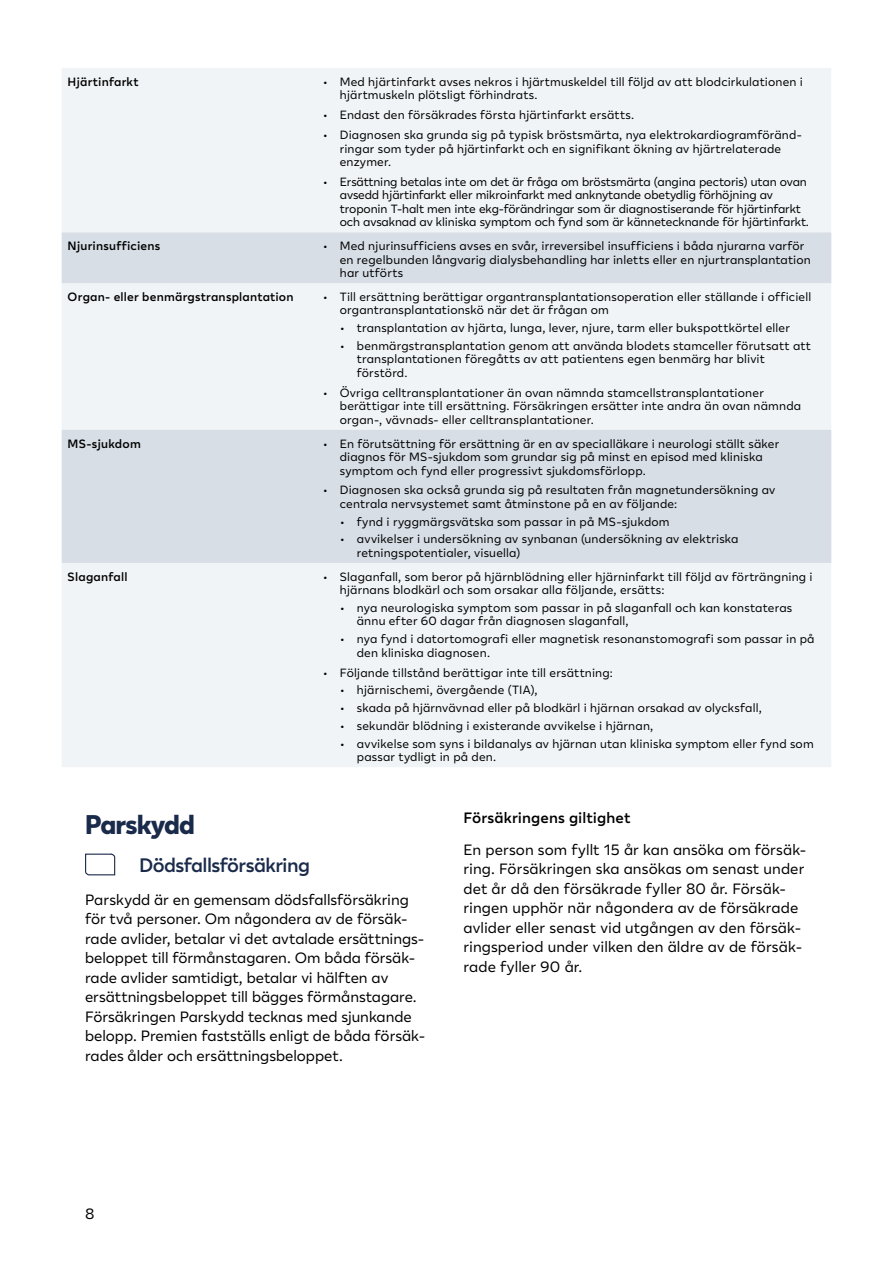
<style>
.page{position:relative;width:893px;height:1263px;background:#fff}
.page>*{position:absolute;margin:0;border:0;box-sizing:border-box;transform-origin:0 0}
.H2_Otsikot{font:800 27px "Lahi Tapiola Sans";letter-spacing:-.03em;color:#1a2a4a}
.H3_Väliotsikko{font:600 19.5px "Lahi Tapiola Sans";letter-spacing:-.025em;color:#1a2a4a}
.Leipis{font:15px/19.5px "Lahi Tapiola Sans";color:#000}
.H4_Alaotsikko{font:600 15px "Lahi Tapiola Sans";letter-spacing:.01em;color:#000}
.t1{font:12px/13.5px "Lahi Tapiola Sans";letter-spacing:.015em;color:#000}
.t2{font:12px/13.5px "Lahi Tapiola Sans";letter-spacing:-.01em;color:#000}
.LAATIKKO_Leipis{font:600 12px "Lahi Tapiola Sans";letter-spacing:.02em;color:#000}
</style>
<div class="page">
<div style="left:62px;top:68px;width:769px;height:699px;background:#f1f4f7"></div>
<svg style="left:62px;top:232px;width:769px;height:331px;fill:#d7dee6"></svg>
<svg style="left:85px;top:853px;width:31px;height:23px"></svg>
<p class="LAATIKKO_Leipis" style="left:68px;top:73px;width:72px">Hjärtinfarkt</p>
<p class="t1" style="left:340px;top:74px;width:465px;text-indent:-17px">• Med hjärtinfarkt avses nekros i hjärtmuskeldel till följd av att blodcirkulationen i hjärtmuskeln plötsligt förhindrats.</p>
<p class="t1" style="left:323px;top:107px;width:313px">• Endast den försäkrades första hjärtinfarkt ersätts.</p>
<p class="t1" style="left:340px;top:127px;width:464px;text-indent:-17px">• Diagnosen ska grunda sig på typisk bröstsmärta, nya elektrokardiogramföränd&shy;ringar som tyder på hjärtinfarkt och en signifikant ökning av hjärtrelaterade enzymer.</p>
<p class="t2" style="left:340px;top:174px;width:471px;text-indent:-17px">• Ersättning betalas inte om det är fråga om bröstsmärta (angina pectoris) utan ovan avsedd hjärtinfarkt eller mikroinfarkt med anknytande obetydlig förhöjning av troponin T-halt men inte ekg-förändringar som är diagnostiserande för hjärtinfarkt och avsaknad av kliniska symptom och fynd som är kännetecknande för hjärtinfarkt.</p>
<p class="LAATIKKO_Leipis" style="left:68px;top:237px;width:94px">Njurinsufficiens</p>
<p class="t1" style="left:340px;top:238px;width:473px;text-indent:-17px">• Med njurinsufficiens avses en svår, irreversibel insufficiens i båda njurarna varför en regelbunden långvarig dialysbehandling har inletts eller en njurtransplantation har utförts</p>
<p class="LAATIKKO_Leipis" style="left:68px;top:288px;width:227px">Organ- eller benmärgstransplantation</p>
<p class="t1" style="left:340px;top:289px;width:473px;text-indent:-17px">• Till ersättning berättigar organtransplantationsoperation eller ställande i officiell organtransplantationskö när det är frågan om</p>
<p class="t1" style="left:340px;top:320px;width:452px">• transplantation av hjärta, lunga, lever, njure, tarm eller bukspottkörtel eller</p>
<p class="t1" style="left:357px;top:338px;width:456px;text-indent:-17px">• benmärgstransplantation genom att använda blodets stamceller förutsatt att transplantationen föregåtts av att patientens egen benmärg har blivit förstörd.</p>
<p class="t1" style="left:340px;top:385px;width:463px;text-indent:-17px">• Övriga celltransplantationer än ovan nämnda stamcellstransplantationer berättigar inte till ersättning. Försäkringen ersätter inte andra än ovan nämnda organ-, vävnads- eller celltransplantationer.</p>
<p class="LAATIKKO_Leipis" style="left:68px;top:434px;width:75px">MS-sjukdom</p>
<p class="t1" style="left:340px;top:436px;width:441px;text-indent:-17px">• En förutsättning för ersättning är en av specialläkare i neurologi ställt säker diagnos för MS-sjukdom som grundar sig på minst en episod med kliniska symptom och fynd eller progressivt sjukdomsförlopp.</p>
<p class="t1" style="left:340px;top:483px;width:437px;text-indent:-17px">• Diagnosen ska också grunda sig på resultaten från magnetundersökning av centrala nervsystemet samt åtminstone på en av följande:</p>
<p class="t1" style="left:340px;top:514px;width:331px">• fynd i ryggmärgsvätska som passar in på MS-sjukdom</p>
<p class="t1" style="left:357px;top:532px;width:383px;text-indent:-17px">• avvikelser i undersökning av synbanan (undersökning av elektriska retningspotentialer, visuella)</p>
<p class="LAATIKKO_Leipis" style="left:68px;top:567px;width:61px">Slaganfall</p>
<p class="t1" style="left:340px;top:569px;width:474px;text-indent:-17px">• Slaganfall, som beror på hjärnblödning eller hjärninfarkt till följd av förträngning i hjärnans blodkärl och som orsakar alla följande, ersätts:</p>
<p class="t1" style="left:357px;top:600px;width:437px;text-indent:-17px">• nya neurologiska symptom som passar in på slaganfall och kan konstateras ännu efter 60 dagar från diagnosen slaganfall,</p>
<p class="t1" style="left:357px;top:631px;width:459px;text-indent:-17px">• nya fynd i datortomografi eller magnetisk resonanstomografi som passar in på den kliniska diagnosen.</p>
<p class="t1" style="left:323px;top:665px;width:292px">• Följande tillstånd berättigar inte till ersättning:</p>
<p class="t1" style="left:340px;top:683px;width:199px">• hjärnischemi, övergående (TIA),</p>
<p class="t1" style="left:340px;top:700px;width:424px">• skada på hjärnvävnad eller på blodkärl i hjärnan orsakad av olycksfall,</p>
<p class="t1" style="left:340px;top:718px;width:315px">• sekundär blödning i existerande avvikelse i hjärnan,</p>
<p class="t1" style="left:357px;top:736px;width:458px;text-indent:-17px">• avvikelse som syns i bildanalys av hjärnan utan kliniska symptom eller fynd som passar tydligt in på den.</p>
<h2 class="H2_Otsikot" style="left:85px;top:803px;width:112px">Parskydd</h2>
<h3 class="H3_Väliotsikko" style="left:139px;top:851px;width:172px">Dödsfallsförsäkring</h3>
<p class="Leipis" style="left:85px;top:889px;width:342px">Parskydd är en gemensam dödsfallsförsäkring för två personer. Om någondera av de försäk&shy;rade avlider, betalar vi det avtalade ersättnings&shy;beloppet till förmånstagaren. Om båda försäk&shy;rade avlider samtidigt, betalar vi hälften av ersättningsbeloppet till bägges förmånstagare.<br>Försäkringen Parskydd tecknas med sjunkande belopp. Premien fastställs enligt de båda försäk&shy;rades ålder och ersättningsbeloppet.</p>
<h4 class="H4_Alaotsikko" style="left:463px;top:806px;width:168px">Försäkringens giltighet</h4>
<p class="Leipis" style="left:463px;top:839px;width:344px">En person som fyllt 15 år kan ansöka om försäk&shy;ring. Försäkringen ska ansökas om senast under det år då den försäkrade fyller 80 år. Försäk&shy;ringen upphör när någondera av de försäkrade avlider eller senast vid utgången av den försäk&shy;ringsperiod under vilken den äldre av de försäk&shy;rade fyller 90 år.</p>
<p class="Leipis" style="left:85px;top:1203px;width:11px">8</p>
</div>
